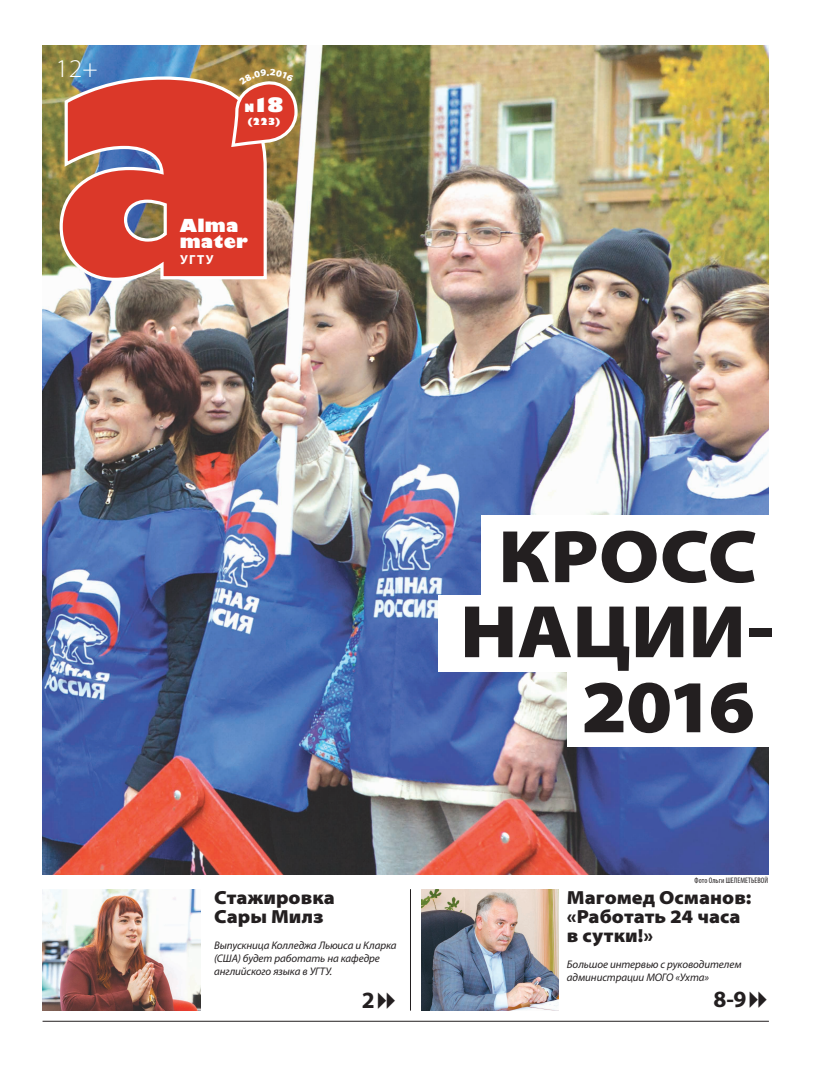
<style>
.page{position:relative;width:820px;height:1078px;background:#fff}
.page>*{position:absolute;margin:0;border:0;box-sizing:border-box;transform-origin:0 0}
.t1{font:900 semi-expanded 75px/75px "Myriad Pro";color:#231f20;text-align:right}
.t2{font:300 semi-expanded 25.6px "Myriad Pro";color:#fff}
.t3{font:700 23.4px "Myriad Pro";color:#231f20}
.t4{font:800 19.4px "Gill Sans";color:#fff}
.t5{font:900 semi-expanded 19px/19px "Myriad Pro";color:#231f20}
.t6{font:800 17.5px/16.1px "Gill Sans";letter-spacing:.015em;color:#fff}
.t7{font:700 13.1px "Myriad Pro";color:#fff}
.t8{font:italic 11px/13px "Myriad Pro";letter-spacing:-.01em;color:#231f20}
.t9{font:800 9.5px "Gill Sans";color:#fff}
.t10{font:condensed 8px "Myriad Pro";letter-spacing:.01em;color:#231f20}
.s1{font-size:11.2px}
</style>
<div class="page">
<hr style="left:43px;top:1020px;width:725px;height:1px;background:#231f20">
<img style="left:422px;top:889px;width:136px;height:121px">
<img style="left:43px;top:889px;width:157px;height:121px">
<hr style="left:410px;top:888px;width:1px;height:122px;background:#231f20">
<img style="left:43px;top:45px;width:725px;height:829px">
<svg style="left:58px;top:75px;width:210px;height:207px;background:#d1584b"></svg>
<div style="left:480px;top:515px;width:290px;height:86px;background:#fff"></div>
<div style="left:438px;top:595px;width:332px;height:77px;background:#fff"></div>
<div style="left:566px;top:670px;width:210px;height:76px;background:#fff"></div>
<svg style="left:229px;top:69px;width:70px;height:80px;background:#ca694a"></svg>
<h2 class="t2" style="left:55px;top:54px;width:44px">12+</h2>
<h3 class="t4" style="left:244px;top:92px;width:41px"><span class="s1">N</span>18</h3>
<p class="t9" style="left:247px;top:116px;width:34px">(223)</p>
<h3 class="t6" style="left:180px;top:219px;width:69px">Alma mater</h3>
<p class="t7" style="left:180px;top:251px;width:35px">УГТУ</p>
<h1 class="t1" style="left:460px;top:520px;width:315px">КРОСС<br>НАЦИИ-<br>2016</h1>
<h3 class="t5" style="left:214px;top:888px;width:122px">Стажировка<br>Сары Милз</h3>
<p class="t8" style="left:214px;top:938px;width:184px">Выпускница Колледжа Льюиса и Кларка (США) будет работать на кафедре английского языка в УГТУ.</p>
<p class="t10" style="left:694px;top:875px;width:75px">Фото Ольги ШЕЛЕМЕТЬЕВОЙ</p>
<h3 class="t5" style="left:566px;top:887px;width:186px">Магомед Османов: «Работать 24 часа в сутки!»</h3>
<p class="t8" style="left:566px;top:956px;width:176px">Большое интервью с руководителем администрации МОГО «Ухта»</p>
<h3 class="t3" style="left:362px;top:984px;width:14px">2</h3>
<h3 class="t3" style="left:713px;top:983px;width:35px">8-9</h3>
</div>
